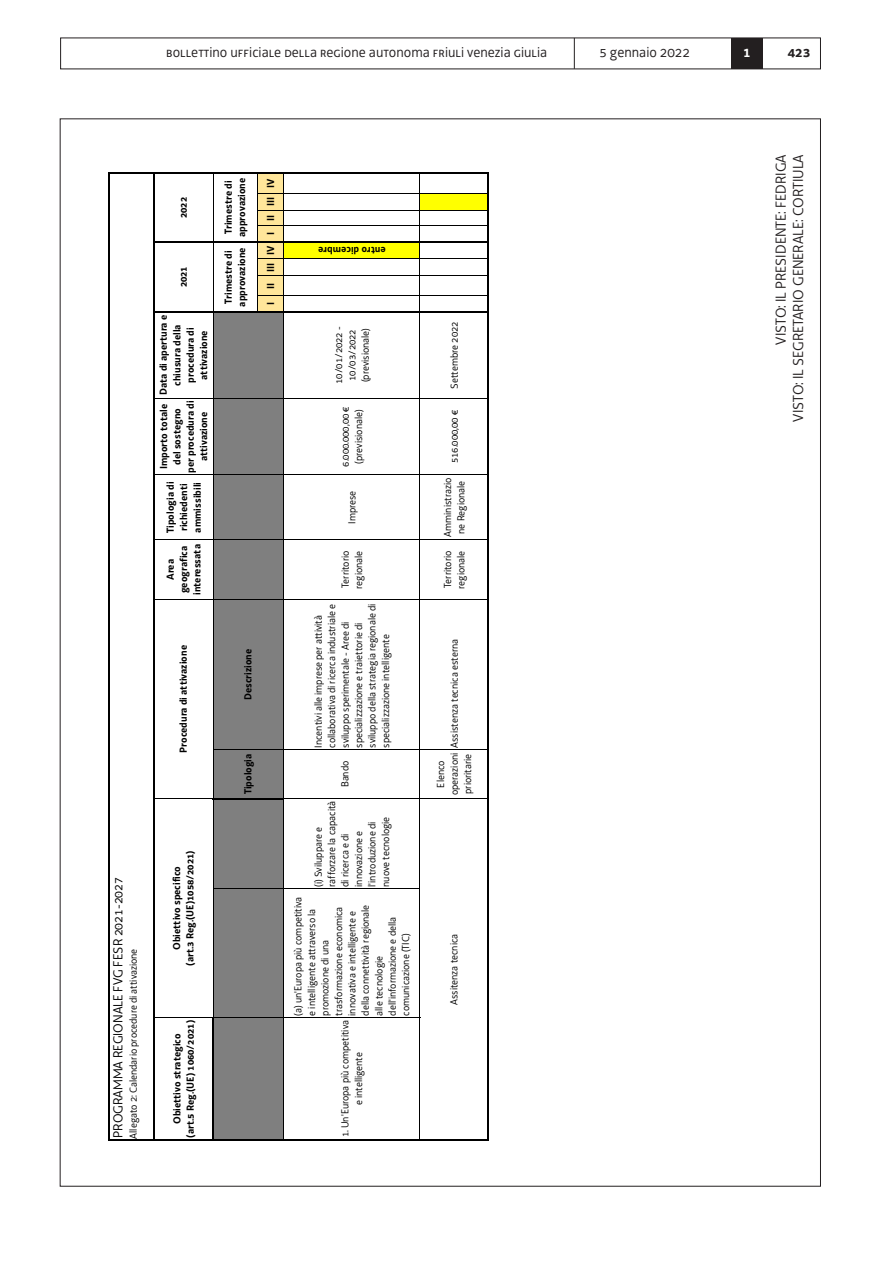
<style>
.page{position:relative;width:893px;height:1263px;background:#fff}
.page>*{position:absolute;margin:0;border:0;box-sizing:border-box;transform-origin:0 0}
.t1{font:15px/17.4px "Decima WE";color:#231f20;text-align:right}
.t2{font:15px "Decima UNI";color:#231f20}
.t3{font:700 15px "Decima WE";color:#231f20}
.t4{font:700 15px "Decima WE";color:#fff}
.t5{font:13.5px "Decima WE Rg";color:#000}
.t6{font:10.5px/13.5px "Decima WE Rg";color:#000}
.t7{font:700 10.5px/13.5px "Decima WE Rg";color:#000;text-align:center}
</style>
<div class="page">
<div style="left:731px;top:38px;width:32px;height:31px;background:#231f20"></div>
<hr style="left:574px;top:38px;width:1px;height:31px;background:#231f20">
<div style="left:213px;top:312px;width:71px;height:828px;background:#7f7f7f"></div>
<div style="left:258px;top:173px;width:26px;height:139px;background:#ffe69a"></div>
<div style="left:284px;top:242px;width:136px;height:17px;background:#ff0"></div>
<div style="left:420px;top:193px;width:68px;height:17px;background:#ff0"></div>
<hr style="left:212px;top:1017px;width:2px;height:122px;background:#000">
<hr style="left:155px;top:1017px;width:57px;height:1px;background:#000">
<hr style="left:213px;top:799px;width:1px;height:218px;background:#000">
<hr style="left:155px;top:798px;width:58px;height:1px;background:#000">
<hr style="left:213px;top:313px;width:1px;height:485px;background:#000">
<hr style="left:213px;top:243px;width:1px;height:68px;background:#000">
<hr style="left:257px;top:243px;width:1px;height:68px;background:#000">
<hr style="left:283px;top:799px;width:1px;height:340px;background:#000">
<hr style="left:213px;top:798px;width:71px;height:1px;background:#000">
<hr style="left:283px;top:313px;width:1px;height:485px;background:#000">
<hr style="left:283px;top:243px;width:1px;height:68px;background:#000">
<hr style="left:419px;top:313px;width:1px;height:826px;background:#000">
<hr style="left:419px;top:243px;width:1px;height:68px;background:#000">
<hr style="left:109px;top:1139px;width:380px;height:2px;background:#000">
<hr style="left:110px;top:172px;width:379px;height:2px;background:#000">
<hr style="left:214px;top:1017px;width:206px;height:1px;background:#000">
<hr style="left:284px;top:798px;width:203px;height:1px;background:#000">
<hr style="left:155px;top:599px;width:332px;height:1px;background:#000">
<hr style="left:155px;top:539px;width:332px;height:1px;background:#000">
<hr style="left:155px;top:475px;width:332px;height:1px;background:#000">
<hr style="left:155px;top:398px;width:332px;height:1px;background:#000">
<hr style="left:155px;top:311px;width:334px;height:2px;background:#000">
<hr style="left:155px;top:241px;width:334px;height:2px;background:#000">
<hr style="left:213px;top:888px;width:207px;height:1px;background:#000">
<hr style="left:213px;top:749px;width:274px;height:1px;background:#000">
<hr style="left:258px;top:295px;width:229px;height:1px;background:#000">
<hr style="left:258px;top:275px;width:229px;height:1px;background:#000">
<hr style="left:258px;top:258px;width:229px;height:1px;background:#000">
<hr style="left:258px;top:225px;width:229px;height:1px;background:#000">
<hr style="left:258px;top:210px;width:229px;height:1px;background:#000">
<hr style="left:258px;top:193px;width:229px;height:1px;background:#000">
<hr style="left:109px;top:172px;width:1px;height:967px;background:#000">
<hr style="left:153px;top:172px;width:2px;height:967px;background:#000">
<hr style="left:213px;top:174px;width:1px;height:67px;background:#000">
<hr style="left:257px;top:174px;width:1px;height:67px;background:#000">
<hr style="left:283px;top:174px;width:1px;height:67px;background:#000">
<hr style="left:419px;top:174px;width:1px;height:67px;background:#000">
<hr style="left:487px;top:172px;width:2px;height:967px;background:#000">
<h1 class="t2" style="left:166px;top:43px;width:382px">bollettino ufficiale della regione autonoma friuli venezia giulia</h1>
<h1 class="t1" style="left:599px;top:44px;width:92px">5 gennaio 2022</h1>
<h1 class="t4" style="left:743px;top:43px;width:9px">1</h1>
<h1 class="t3" style="left:788px;top:43px;width:24px">423</h1>
<p class="t5" style="left:110px;top:1138px;width:262px;rotate:-90deg">PROGRAMMA REGIONALE FVG FESR 2021-2027</p>
<p class="t6" style="left:127px;top:1138px;width:191px;rotate:-90deg">Allegato 2: Calendario procedure di attivazione</p>
<p class="t7" style="left:177px;top:218px;width:23px;rotate:-90deg">2022</p>
<p class="t7" style="left:177px;top:287px;width:23px;rotate:-90deg">2021</p>
<p class="t7" style="left:157px;top:395px;width:82px;rotate:-90deg">Data di apertura e chiusura della procedura di attivazione</p>
<p class="t7" style="left:157px;top:473px;width:74px;rotate:-90deg">Importo totale del sostegno per procedura di attivazione</p>
<p class="t7" style="left:164px;top:533px;width:53px;text-align:left;rotate:-90deg">Tipologia di richiedenti ammissibili</p>
<p class="t7" style="left:164px;top:595px;width:52px;rotate:-90deg">Area geografica interessata</p>
<p class="t7" style="left:222px;top:237px;width:61px;text-align:left;rotate:-90deg">Trimestre di approvazione</p>
<p class="t7" style="left:222px;top:307px;width:61px;text-align:left;rotate:-90deg">Trimestre di approvazione</p>
<p class="t7" style="left:264px;top:289px;width:111px;rotate:-90deg">II III IV I II III IV</p>
<p class="t7" style="left:264px;top:305px;width:5px;rotate:-90deg">I</p>
<p class="t7" style="left:177px;top:753px;width:109px;rotate:-90deg">Procedura di attivazione</p>
<p class="t7" style="left:242px;top:700px;width:53px;rotate:-90deg">Descrizione</p>
<p class="t7" style="left:242px;top:794px;width:42px;rotate:-90deg">Tipologia</p>
<p class="t7" style="left:170px;top:966px;width:117px;rotate:-90deg">Obiettivo specifico<br>(art.3 Reg.(UE)1058/2021)</p>
<p class="t7" style="left:170px;top:1137px;width:119px;rotate:-90deg">Obiettivo strategico<br>(art.5 Reg.(UE) 1060/2021)</p>
<p class="t7" style="left:386px;top:257px;width:69px;rotate:-180deg">entro dicembre</p>
<p class="t6" style="left:332px;top:384px;width:59px;rotate:-90deg">10/01/2022 -<br>10/03/2022 (previsionale)</p>
<p class="t6" style="left:339px;top:467px;width:62px;rotate:-90deg">6.000.000,00 € (previsionale)</p>
<p class="t6" style="left:345px;top:524px;width:35px;rotate:-90deg">Imprese</p>
<p class="t6" style="left:339px;top:589px;width:39px;rotate:-90deg">Territorio regionale</p>
<p class="t6" style="left:312px;top:748px;width:146px;rotate:-90deg">Incentivi alle imprese per attività collaborativa di ricerca industriale e sviluppo sperimentale - Aree di specializzazione e traiettorie di sviluppo della strategia regionale di specializzazione intelligente</p>
<p class="t6" style="left:339px;top:787px;width:28px;rotate:-90deg">Bando</p>
<p class="t6" style="left:312px;top:887px;width:87px;rotate:-90deg">(i) Sviluppare e rafforzare la capacità di ricerca e di innovazione e l'introduzione di nuove tecnologie</p>
<p class="t6" style="left:292px;top:1016px;width:121px;rotate:-90deg">(a) un'Europa più competitiva e intelligente attraverso la promozione di una trasformazione economica innovativa e intelligente e della connettività regionale alle tecnologie dell'informazione e della comunicazione (TIC)</p>
<p class="t6" style="left:339px;top:1137px;width:119px;text-align:center;rotate:-90deg">1. Un'Europa più competitiva e intelligente</p>
<p class="t6" style="left:448px;top:389px;width:69px;rotate:-90deg">Settembre 2022</p>
<p class="t6" style="left:448px;top:463px;width:55px;rotate:-90deg">516.000,00 €</p>
<p class="t6" style="left:441px;top:537px;width:60px;rotate:-90deg">Amministrazio ne Regionale</p>
<p class="t6" style="left:441px;top:589px;width:39px;rotate:-90deg">Territorio regionale</p>
<p class="t6" style="left:448px;top:748px;width:110px;rotate:-90deg">Assistenza tecnica esterna</p>
<p class="t6" style="left:434px;top:795px;width:44px;text-align:center;rotate:-90deg">Elenco operazioni prioritarie</p>
<p class="t6" style="left:447px;top:1005px;width:73px;rotate:-90deg">Assitenza tecnica</p>
<h1 class="t1" style="left:772px;top:422px;width:269px;rotate:-90deg">VISTO: IL PRESIDENTE: FEDRIGA<br>VISTO: IL SEGRETARIO GENERALE: CORTIULA</h1>
</div>
